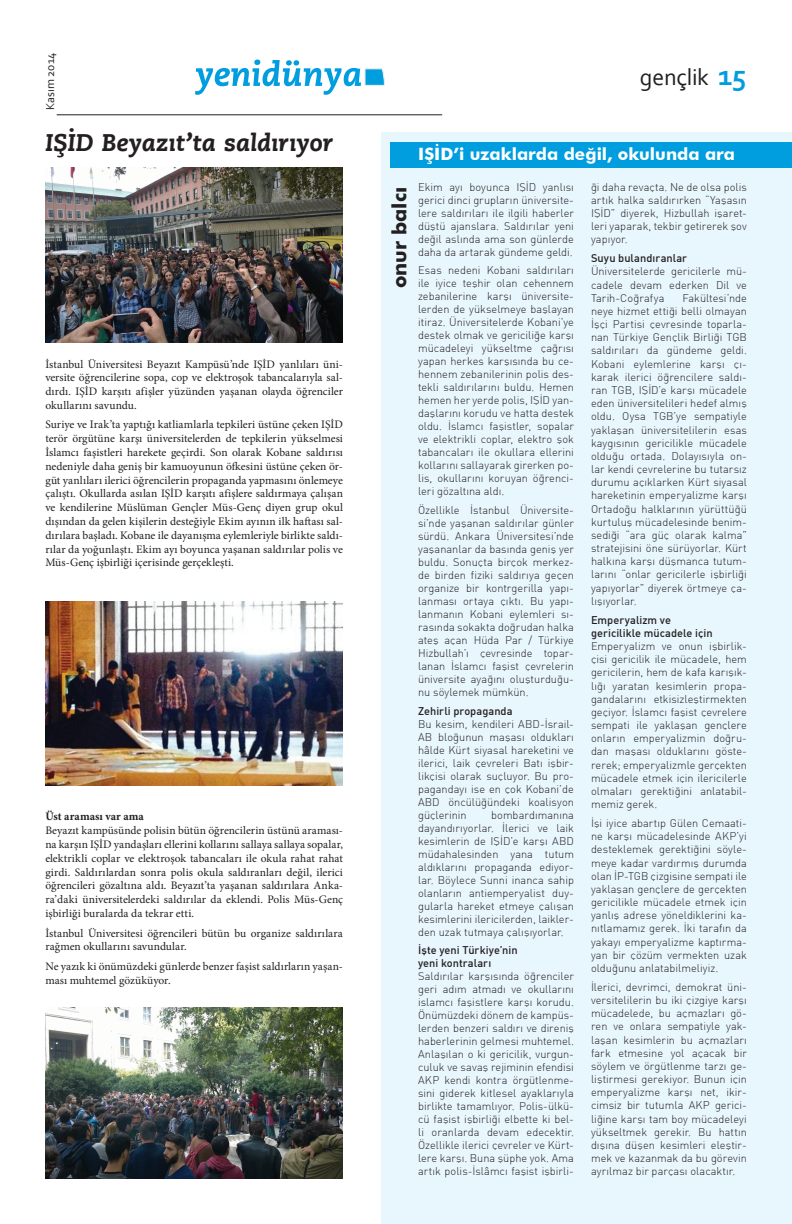
<style>
.page{position:relative;width:792px;height:1224px;background:#fff}
.page>*{position:absolute;margin:0;border:0;box-sizing:border-box;transform-origin:0 0}
.t1{font:700 30px "Corbel";color:#009ddf}
.t2{font:italic 800 24px "Caecilia LT Std";color:#231f20}
.t3{font:24px "Corbel";letter-spacing:-.01em;color:#231f20}
.t4{font:700 20px "Futura BT";color:#231f20}
.t5{font:700 17px "Futura BT";color:#fff}
.t6{font:12px "Corbel";color:#231f20}
.t7{font:11.5px/13.8px "Minion Pro";letter-spacing:.005em;color:#231f20;text-align:justify}
.t8{font:700 11.5px "Minion Pro";letter-spacing:.005em;color:#231f20}
.t9{font:300 11px/13px "DI Nbek";color:#231f20;text-align:justify}
.t10{font:500 11px/13px "DI Nbek";letter-spacing:.005em;color:#231f20}
</style>
<div class="page">
<svg style="left:195px;top:60px;width:190px;height:35px"></svg>
<hr style="left:57px;top:115px;width:385px;height:1px;background:#231f20">
<img style="left:45px;top:602px;width:298px;height:184px">
<img style="left:45px;top:168px;width:298px;height:174px">
<img style="left:45px;top:1007px;width:298px;height:172px">
<div style="left:382px;top:132px;width:410px;height:1092px;background:#e8f6fd"></div>
<div style="left:390px;top:142px;width:402px;height:26px;background:#009ddf"></div>
<p class="t6" style="left:43px;top:110px;width:59px;rotate:-90deg">Kasım 2014</p>
<h2 class="t2" style="left:45px;top:127px;width:289px">IŞİD Beyazıt’ta saldırıyor</h2>
<p class="t7" style="left:45px;top:357px;width:299px">İstanbul Üniversitesi Beyazıt Kampüsü’nde IŞİD yanlıları üni&shy;versite öğrencilerine sopa, cop ve elektroşok tabancalarıyla sal&shy;dırdı. IŞİD karşıtı afişler yüzünden yaşanan olayda öğrenciler okullarını savundu.</p>
<p class="t7" style="left:45px;top:418px;width:299px">Suriye ve Irak’ta yaptığı katliamlarla tepkileri üstüne çeken IŞİD terör örgütüne karşı üniversitelerden de tepkilerin yükselmesi İslamcı faşistleri harekete geçirdi. Son olarak Kobane saldırısı nedeniyle daha geniş bir kamuoyunun öfkesini üstüne çeken ör&shy;güt yanlıları ilerici öğrencilerin propaganda yapmasını önlemeye çalıştı. Okullarda asılan IŞİD karşıtı afişlere saldırmaya çalışan ve kendilerine Müslüman Gençler Müs-Genç diyen grup okul dışından da gelen kişilerin desteğiyle Ekim ayının ilk haftası sal&shy;dırılara başladı. Kobane ile dayanışma eylemleriyle birlikte saldı&shy;rılar da yoğunlaştı. Ekim ayı boyunca yaşanan saldırılar polis ve Müs-Genç işbirliği içerisinde gerçekleşti.</p>
<p class="t8" style="left:45px;top:809px;width:100px">Üst araması var ama</p>
<p class="t7" style="left:45px;top:824px;width:299px">Beyazıt kampüsünde polisin bütün öğrencilerin üstünü araması&shy;na karşın IŞİD yandaşları ellerini kollarını sallaya sallaya sopalar, elektrikli coplar ve elektroşok tabancaları ile okula rahat rahat girdi. Saldırılardan sonra polis okula saldıranları değil, ilerici öğrencileri gözaltına aldı. Beyazıt’ta yaşanan saldırılara Anka&shy;ra’daki üniversitelerdeki saldırılar da eklendi. Polis Müs-Genç işbirliği buralarda da tekrar etti.</p>
<p class="t7" style="left:45px;top:926px;width:299px">İstanbul Üniversitesi öğrencileri bütün bu organize saldırılara rağmen okullarını savundular.</p>
<p class="t7" style="left:45px;top:959px;width:299px">Ne yazık ki önümüzdeki günlerde benzer faşist saldırların yaşan&shy;ması muhtemel gözüküyor.</p>
<h2 class="t3" style="left:640px;top:62px;width:71px">gençlik</h2>
<h1 class="t1" style="left:718px;top:56px;width:30px">15</h1>
<h3 class="t4" style="left:387px;top:288px;width:103px;rotate:-90deg">onur balcı</h3>
<h3 class="t5" style="left:418px;top:144px;width:319px">IŞİD’i uzaklarda değil, okulunda ara</h3>
<p class="t9" style="left:418px;top:180px;width:157px">Ekim ayı boyunca IŞİD yanlısı gerici dinci grupların üniversite&shy;lere saldırıları ile ilgili haberler düştü ajanslara. Saldırılar yeni değil aslında ama son günlerde daha da artarak gündeme geldi.</p>
<p class="t9" style="left:418px;top:264px;width:157px">Esas nedeni Kobani saldırıları ile iyice teşhir olan cehennem zebanilerine karşı üniversite&shy;lerden de yükselmeye başlayan itiraz. Üniversitelerde Kobani’ye destek olmak ve gericiliğe karşı mücadeleyi yükseltme çağrısı yapan herkes karşısında bu ce&shy;hennem zebanilerinin polis des&shy;tekli saldırılarını buldu. Hemen hemen her yerde polis, IŞİD yan&shy;daşlarını korudu ve hatta destek oldu. İslamcı faşistler, sopalar ve elektrikli coplar, elektro şok tabancaları ile okullara ellerini kollarını sallayarak girerken po&shy;lis, okullarını koruyan öğrenci&shy;leri gözaltına aldı.</p>
<p class="t9" style="left:418px;top:503px;width:157px">Özellikle İstanbul Üniversite&shy;si’nde yaşanan saldırılar günler sürdü. Ankara Üniversitesi’nde yaşananlar da basında geniş yer buldu. Sonuçta birçok merkez&shy;de birden fiziki saldırıya geçen organize bir kontrgerilla yapı&shy;lanması ortaya çıktı. Bu yapı&shy;lanmanın Kobani eylemleri sı&shy;rasında sokakta doğrudan halka ateş açan Hüda Par / Türkiye Hizbullah’ı çevresinde topar&shy;lanan İslamcı faşist çevrelerin üniversite ayağını oluşturduğu&shy;nu söylemek mümkün.</p>
<p class="t10" style="left:418px;top:704px;width:96px">Zehirli propaganda</p>
<p class="t9" style="left:418px;top:717px;width:157px">Bu kesim, kendileri ABD-İsrail-AB bloğunun maşası oldukları hâlde Kürt siyasal hareketini ve ilerici, laik çevreleri Batı işbir&shy;likçisi olarak suçluyor. Bu pro&shy;pagandayı ise en çok Kobani’de ABD öncülüğündeki koalisyon güçlerinin</p>
<p class="t9" style="left:418px;top:808px;width:157px;text-indent:73px">bombardımanına dayandırıyorlar. İlerici ve laik kesimlerin de IŞİD’e karşı ABD müdahalesinden yana tutum aldıklarını propaganda ediyor&shy;lar. Böylece Sunni inanca sahip olanların antiemperyalist duy&shy;gularla hareket etmeye çalışan kesimlerini ilericilerden, laikler&shy;den uzak tutmaya çalışıyorlar.</p>
<p class="t10" style="left:418px;top:943px;width:101px">İşte yeni Türkiye’nin yeni kontraları</p>
<p class="t9" style="left:418px;top:970px;width:157px">Saldırılar karşısında öğrenciler geri adım atmadı ve okullarını islamcı faşistlere karşı korudu.<br>Önümüzdeki dönem de kampüs&shy;lerden benzeri saldırı ve direniş haberlerinin gelmesi muhtemel.<br>Anlaşılan o ki gericilik, vurgun&shy;culuk ve savaş rejiminin efendisi AKP kendi kontra örgütlenme&shy;sini giderek kitlesel ayaklarıyla birlikte tamamlıyor. Polis-ülkü&shy;cü faşist işbirliği elbette ki bel&shy;li oranlarda devam edecektir.<br>Özellikle ilerici çevreler ve Kürt&shy;lere karşı. Buna şüphe yok. Ama artık polis-İslâmcı faşist işbirli-</p>
<p class="t9" style="left:591px;top:180px;width:157px">ği daha revaçta. Ne de olsa polis artık halka saldırırken “Yaşasın IŞİD” diyerek, Hizbullah işaret&shy;leri yaparak, tekbir getirerek şov yapıyor.</p>
<p class="t10" style="left:591px;top:251px;width:98px">Suyu bulandıranlar</p>
<p class="t9" style="left:591px;top:265px;width:157px">Üniversitelerde gericilerle mü&shy;cadele devam ederken Dil ve Tarih-Coğrafya</p>
<p class="t9" style="left:591px;top:291px;width:157px;text-indent:91px">Fakültesi’nde neye hizmet ettiği belli olmayan İşçi Partisi çevresinde toparla&shy;nan Türkiye Gençlik Birliği TGB saldırıları da gündeme geldi.<br>Kobani eylemlerine karşı çı&shy;karak ilerici öğrencilere saldı&shy;ran TGB, IŞİD’e karşı mücadele eden üniversitelileri hedef almış oldu. Oysa TGB’ye sempatiyle yaklaşan üniversitelilerin esas kaygısının gericilikle mücadele olduğu ortada. Dolayısıyla on&shy;lar kendi çevrelerine bu tutarsız durumu açıklarken Kürt siyasal hareketinin emperyalizme karşı Ortadoğu halklarının yürüttüğü kurtuluş mücadelesinde benim&shy;sediği “ara güç olarak kalma” stratejisini öne sürüyorlar. Kürt halkına karşı düşmanca tutum&shy;larını “onlar gericilerle işbirliği yapıyorlar” diyerek örtmeye ça&shy;lışıyorlar.</p>
<p class="t10" style="left:591px;top:613px;width:123px">Emperyalizm ve gericilikle mücadele için</p>
<p class="t9" style="left:591px;top:639px;width:157px">Emperyalizm ve onun işbirlik&shy;çisi gericilik ile mücadele, hem gericilerin, hem de kafa karışık&shy;lığı yaratan kesimlerin propa&shy;gandalarını etkisizleştirmekten geçiyor. İslamcı faşist çevrelere sempati ile yaklaşan gençlere onların emperyalizmin doğru&shy;dan maşası olduklarını göste&shy;rerek; emperyalizmle gerçekten mücadele etmek için ilericilerle olmaları gerektiğini anlatabil&shy;memiz gerek.</p>
<p class="t9" style="left:591px;top:816px;width:157px">İşi iyice abartıp Gülen Cemaati&shy;ne karşı mücadelesinde AKP’yi desteklemek gerektiğini söyle&shy;meye kadar vardırmış durumda olan İP-TGB çizgisine sempati ile yaklaşan gençlere de gerçekten gericilikle mücadele etmek için yanlış adrese yöneldiklerini ka&shy;nıtlamamız gerek. İki tarafın da yakayı emperyalizme kaptırma&shy;yan bir çözüm vermekten uzak olduğunu anlatabilmeliyiz.</p>
<p class="t9" style="left:591px;top:980px;width:157px">İlerici, devrimci, demokrat üni&shy;versitelilerin bu iki çizgiye karşı mücadelede, bu açmazları gö&shy;ren ve onlara sempatiyle yak&shy;laşan kesimlerin bu açmazları fark etmesine yol açacak bir söylem ve örgütlenme tarzı ge&shy;liştirmesi gerekiyor. Bunun için emperyalizme karşı net, ikir&shy;cimsiz bir tutumla AKP gerici&shy;liğine karşı tam boy mücadeleyi yükseltmek gerekir. Bu hattın dışına düşen kesimleri eleştir&shy;mek ve kazanmak da bu görevin ayrılmaz bir parçası olacaktır.</p>
</div>
